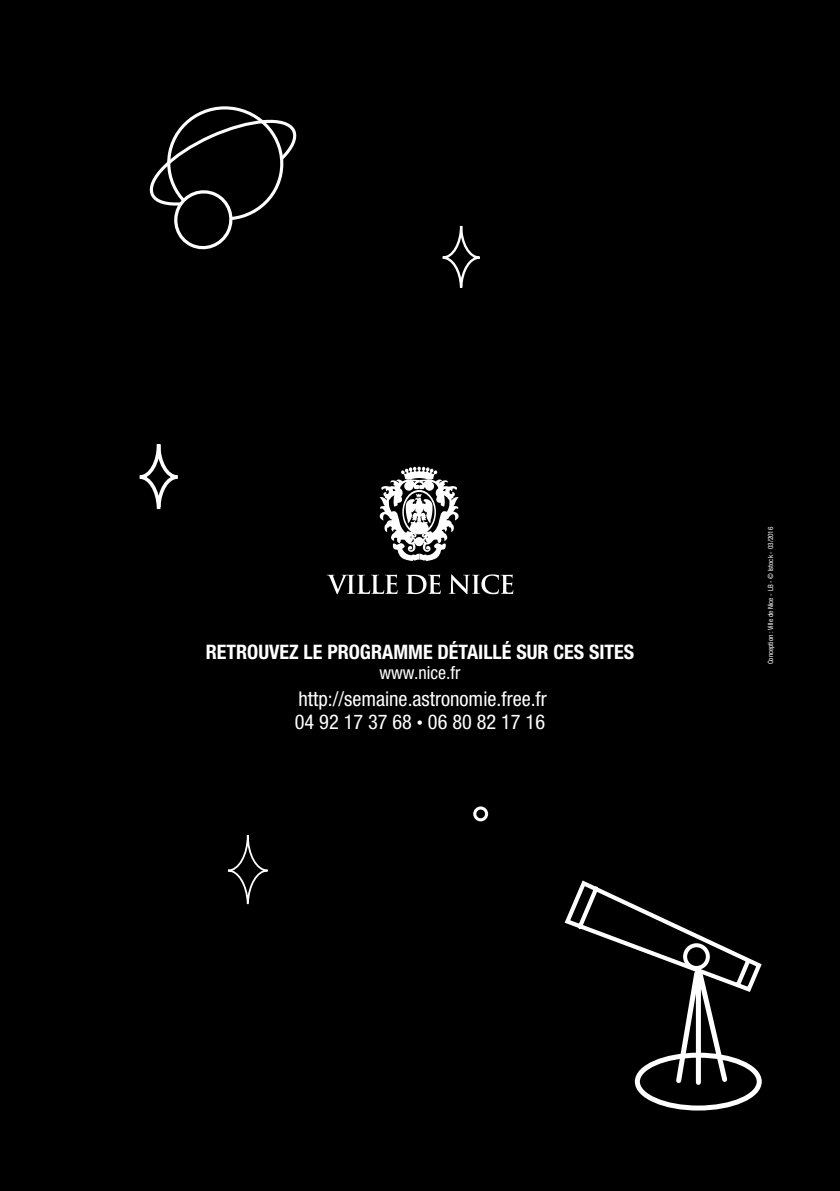
<style>
.page{position:relative;width:840px;height:1191px;background:#fff}
.page>*{position:absolute;margin:0;border:0;box-sizing:border-box;transform-origin:0 0}
.t1{font:condensed 20.4px/22.6px "Helvetica Neue LT Std";color:#fff}
.t2{font:700 condensed 20px "Helvetica Neue LT Std";color:#fff}
.t3{font:condensed 18px "Helvetica Neue LT Std";color:#fff}
.t4{font:condensed 7.2px "Helvetica Neue LT Std";color:#fff}
.s1{font-size:12.4px}
</style>
<div class="page">
<div style="left:0;top:0;width:839px;height:1191px;background:#000"></div>
<svg style="left:379px;top:466px;width:79px;height:95px"></svg>
<svg style="left:326px;top:574px;width:71px;height:20px"></svg>
<svg style="left:406px;top:574px;width:34px;height:20px"></svg>
<svg style="left:448px;top:574px;width:65px;height:20px"></svg>
<svg style="left:149px;top:106px;width:148px;height:144px"></svg>
<div style="left:227px;top:834px;width:41px;height:70px;border:2px solid #fff;border-radius:50%"></div>
<div style="left:138px;top:442px;width:41px;height:67px;border:4px solid #fff;border-radius:50%"></div>
<div style="left:441px;top:225px;width:39px;height:63px;border:2px solid #fff;border-radius:50%"></div>
<svg style="left:473px;top:806px;width:15px;height:15px"></svg>
<div style="left:634px;top:1052px;width:127px;height:58px;border:5px solid #fff;border-radius:50%"></div>
<svg style="left:564px;top:880px;width:198px;height:207px"></svg>
<p class="t2" style="left:206px;top:640px;width:429px">RETROUVEZ LE PROGRAMME DÉTAILLÉ SUR CES SITES</p>
<p class="t3" style="left:379px;top:662px;width:82px">www.nice.fr</p>
<p class="t1" style="left:295px;top:688px;width:253px">http://semaine.astronomie.free.fr<br>04 92 17 37 68 <span class="s1">•</span> 06 80 82 17 16</p>
<p class="t4" style="left:765px;top:664px;width:139px;rotate:-90deg">Conception : Ville de Nice - LB - © Istock - 03/2016</p>
</div>
